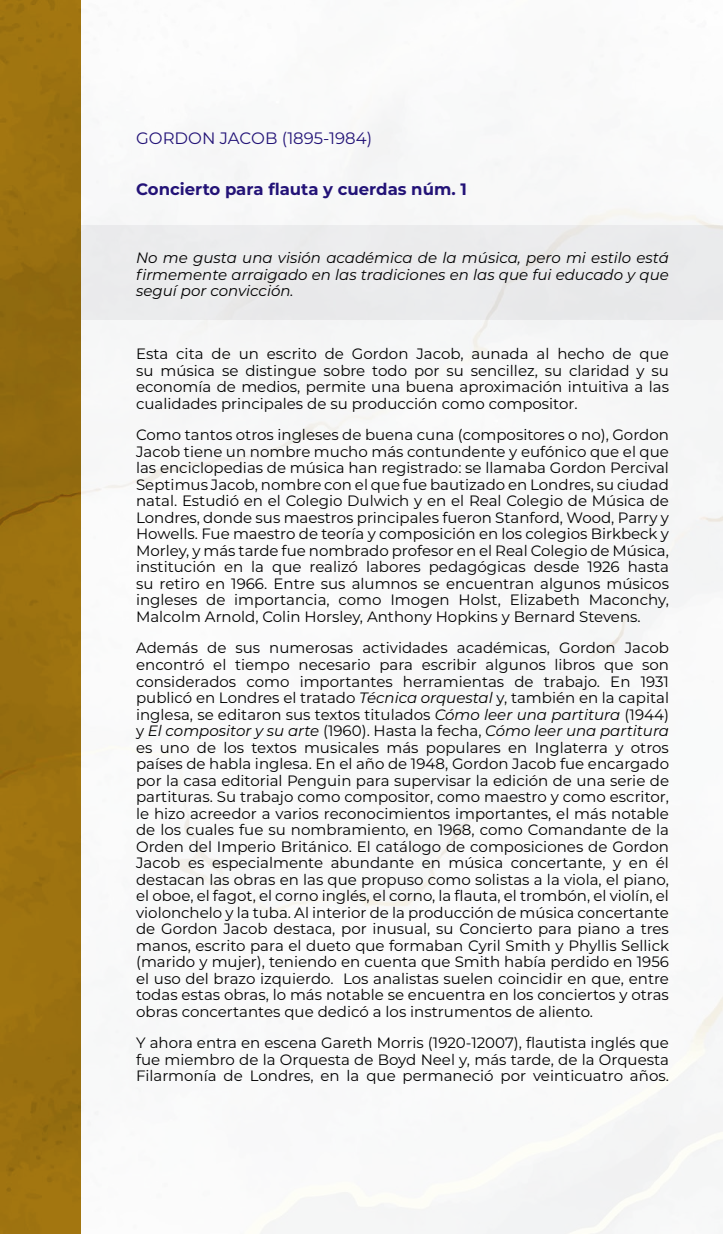
<style>
.page{position:relative;width:723px;height:1234px;background:#fff}
.page>*{position:absolute;margin:0;border:0;box-sizing:border-box;transform-origin:0 0}
.t1{font:700 16.5px "Montserrat";color:#231377}
.t2{font:16.5px "Montserrat";color:#231377}
.t3{font:15px/16.5px "Montserrat";color:#000;text-align:justify}
.t4{font:italic 15px/16.5px "Montserrat";color:#000;text-align:justify}
.s1{font-style:italic}
</style>
<div class="page">
<div style="left:81px;top:225px;width:642px;height:95px;background:#eaebec"></div>
<div style="left:0;top:0;width:81px;height:1233px;background:#9b7110"></div>
<p class="t2" style="left:136px;top:127px;width:237px">GORDON JACOB (1895-1984)</p>
<p class="t1" style="left:136px;top:177px;width:332px">Concierto para flauta y cuerdas núm. 1</p>
<p class="t4" style="left:136px;top:249px;width:534px">No me gusta una visión académica de la música, pero mi estilo está firmemente arraigado en las tradiciones en las que fui educado y que seguí por convicción.</p>
<p class="t3" style="left:136px;top:345px;width:534px">Esta cita de un escrito de Gordon Jacob, aunada al hecho de que su música se distingue sobre todo por su sencillez, su claridad y su economía de medios, permite una buena aproximación intuitiva a las cualidades principales de su producción como compositor.</p>
<p class="t3" style="left:136px;top:426px;width:534px">Como tantos otros ingleses de buena cuna (compositores o no), Gordon Jacob tiene un nombre mucho más contundente y eufónico que el que las enciclopedias de música han registrado: se llamaba Gordon Percival Septimus Jacob, nombre con el que fue bautizado en Londres, su ciudad natal. Estudió en el Colegio Dulwich y en el Real Colegio de Música de Londres, donde sus maestros principales fueron Stanford, Wood, Parry y Howells. Fue maestro de teoría y composición en los colegios Birkbeck y Morley, y más tarde fue nombrado profesor en el Real Colegio de Música, institución en la que realizó labores pedagógicas desde 1926 hasta su retiro en 1966. Entre sus alumnos se encuentran algunos músicos ingleses de importancia, como Imogen Holst, Elizabeth Maconchy, Malcolm Arnold, Colin Horsley, Anthony Hopkins y Bernard Stevens.</p>
<p class="t3" style="left:136px;top:639px;width:534px">Además de sus numerosas actividades académicas, Gordon Jacob encontró el tiempo necesario para escribir algunos libros que son considerados como importantes herramientas de trabajo. En 1931 publicó en Londres el tratado <span class="s1">Técnica orquestal</span> y, también en la capital inglesa, se editaron sus textos titulados <span class="s1">Cómo leer una partitura</span> (1944) y <span class="s1">El compositor y su arte</span> (1960). Hasta la fecha, <span class="s1">Cómo leer una partitura </span>es uno de los textos musicales más populares en Inglaterra y otros países de habla inglesa. En el año de 1948, Gordon Jacob fue encargado por la casa editorial Penguin para supervisar la edición de una serie de partituras. Su trabajo como compositor, como maestro y como escritor, le hizo acreedor a varios reconocimientos importantes, el más notable de los cuales fue su nombramiento, en 1968, como Comandante de la Orden del Imperio Británico. El catálogo de composiciones de Gordon Jacob es especialmente abundante en música concertante, y en él destacan las obras en las que propuso como solistas a la viola, el piano, el oboe, el fagot, el corno inglés, el corno, la flauta, el trombón, el violín, el violonchelo y la tuba. Al interior de la producción de música concertante de Gordon Jacob destaca, por inusual, su Concierto para piano a tres manos, escrito para el dueto que formaban Cyril Smith y Phyllis Sellick (marido y mujer), teniendo en cuenta que Smith había perdido en 1956 el uso del brazo izquierdo. Los analistas suelen coincidir en que, entre todas estas obras, lo más notable se encuentra en los conciertos y otras obras concertantes que dedicó a los instrumentos de aliento.</p>
<p class="t3" style="left:136px;top:1033px;width:534px">Y ahora entra en escena Gareth Morris (1920-12007), flautista inglés que fue miembro de la Orquesta de Boyd Neel y, más tarde, de la Orquesta Filarmonía de Londres, en la que permaneció por veinticuatro años.</p>
</div>
